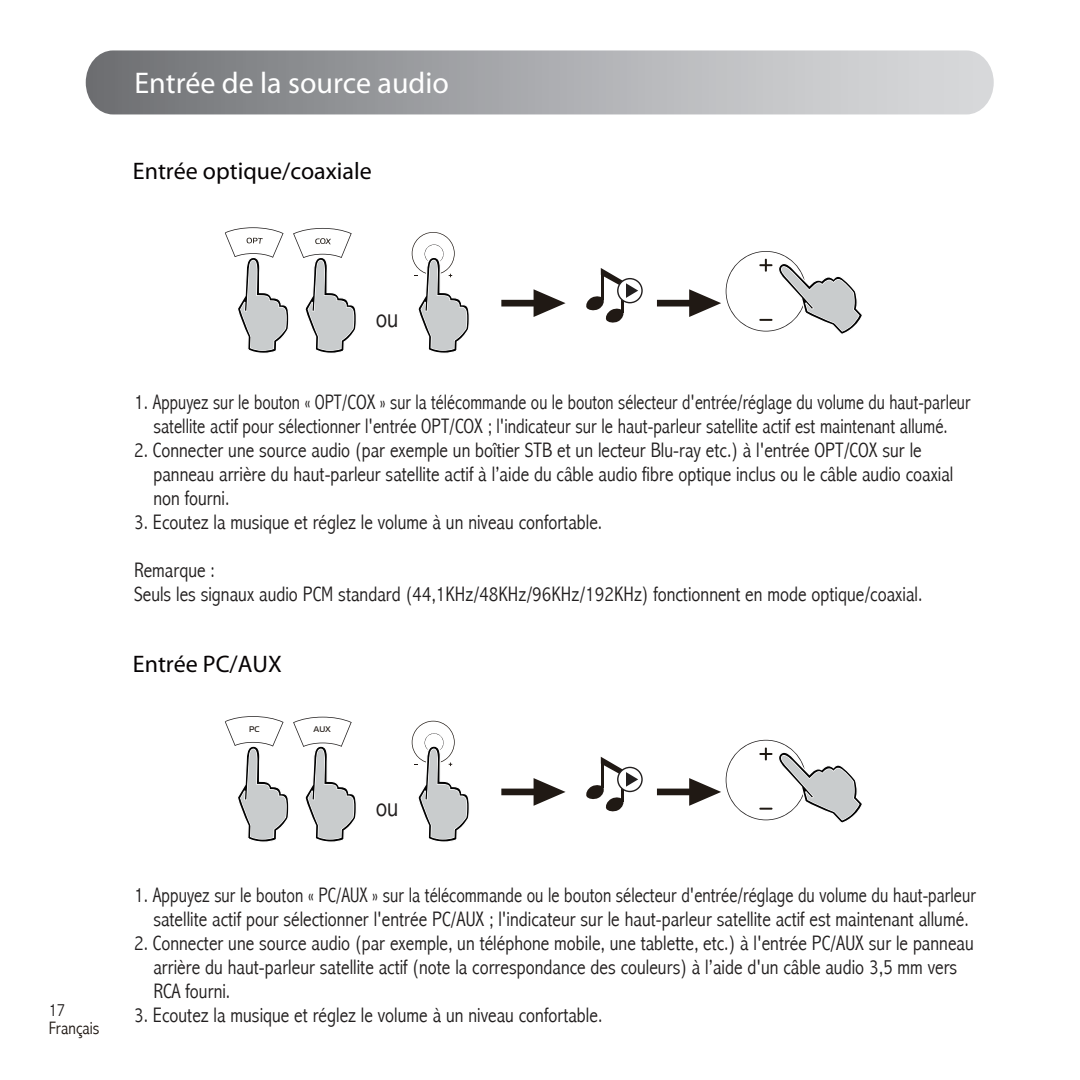
<style>
.page{position:relative;width:1080px;height:1080px;background:#fff}
.page>*{position:absolute;margin:0;border:0;box-sizing:border-box;transform-origin:0 0}
.t1{font:30px "Myriad";color:#fff}
.t2{font:300 condensed 27px "Abadi";color:#221f1f}
.t3{font:24px "Myriad";color:#060304}
.t4{font:300 condensed 21px/24px "Abadi";color:#221f1f}
.t5{font:300 condensed 18px "Abadi";color:#201914}
.t6{font:300 condensed 18px "Abadi";color:#221f1f}
.t7{font:8.4px "Handel Got D Ligh";color:#201914}
</style>
<div class="page">
<svg style="left:86px;top:50px;width:908px;height:64px;background:#a9abae"></svg>
<svg style="left:501px;top:289px;width:65px;height:28px"></svg>
<svg style="left:586px;top:268px;width:57px;height:55px"></svg>
<hr style="left:601px;top:275px;width:2px;height:25px;background:#201914">
<svg style="left:412px;top:232px;width:57px;height:121px"></svg>
<svg style="left:225px;top:227px;width:131px;height:126px"></svg>
<svg style="left:657px;top:251px;width:205px;height:83px"></svg>
<svg style="left:501px;top:778px;width:65px;height:28px"></svg>
<svg style="left:586px;top:757px;width:57px;height:55px"></svg>
<hr style="left:601px;top:764px;width:2px;height:24px;background:#201914">
<svg style="left:412px;top:721px;width:57px;height:121px"></svg>
<svg style="left:225px;top:716px;width:131px;height:126px"></svg>
<svg style="left:657px;top:740px;width:205px;height:83px"></svg>
<h1 class="t1" style="left:134px;top:69px;width:316px">Entrée de la source audio</h1>
<p class="t3" style="left:133px;top:159px;width:240px">Entrée optique/coaxiale</p>
<p class="t6" style="left:49px;top:1000px;width:18px">17</p>
<p class="t5" style="left:49px;top:1018px;width:52px">Français</p>
<p class="t2" style="left:376px;top:304px;width:24px">ou</p>
<p class="t4" style="left:134px;top:391px;width:838px;text-align:center">1. Appuyez sur le bouton « OPT/COX » sur la télécommande ou le bouton sélecteur d'entrée/réglage du volume du haut-parleur satellite actif pour sélectionner l'entrée OPT/COX ; l'indicateur sur le haut-parleur satellite actif est maintenant allumé.</p>
<p class="t4" style="left:153px;top:439px;width:802px;text-indent:-19px">2. Connecter une source audio (par exemple un boîtier STB et un lecteur Blu-ray etc.) à l'entrée OPT/COX sur le panneau arrière du haut-parleur satellite actif à l’aide du câble audio fibre optique inclus ou le câble audio coaxial non fourni.</p>
<p class="t4" style="left:134px;top:511px;width:470px">3. Ecoutez la musique et réglez le volume à un niveau confortable.</p>
<p class="t4" style="left:134px;top:559px;width:790px">Remarque :<br>Seuls les signaux audio PCM standard (44,1KHz/48KHz/96KHz/192KHz) fonctionnent en mode optique/coaxial.</p>
<p class="t3" style="left:133px;top:652px;width:150px">Entrée PC/AUX</p>
<p class="t7" style="left:249px;top:725px;width:12px">PC</p>
<p class="t7" style="left:314px;top:725px;width:19px">AUX</p>
<p class="t2" style="left:376px;top:793px;width:24px">ou</p>
<p class="t4" style="left:134px;top:884px;width:843px;text-align:center">1. Appuyez sur le bouton « PC/AUX » sur la télécommande ou le bouton sélecteur d'entrée/réglage du volume du haut-parleur satellite actif pour sélectionner l'entrée PC/AUX ; l'indicateur sur le haut-parleur satellite actif est maintenant allumé.</p>
<p class="t4" style="left:153px;top:932px;width:822px;text-indent:-19px">2. Connecter une source audio (par exemple, un téléphone mobile, une tablette, etc.) à l'entrée PC/AUX sur le panneau arrière du haut-parleur satellite actif (note la correspondance des couleurs) à l’aide d'un câble audio 3,5 mm vers<br>RCA fourni.</p>
<p class="t4" style="left:134px;top:1004px;width:470px">3. Ecoutez la musique et réglez le volume à un niveau confortable.</p>
</div>
